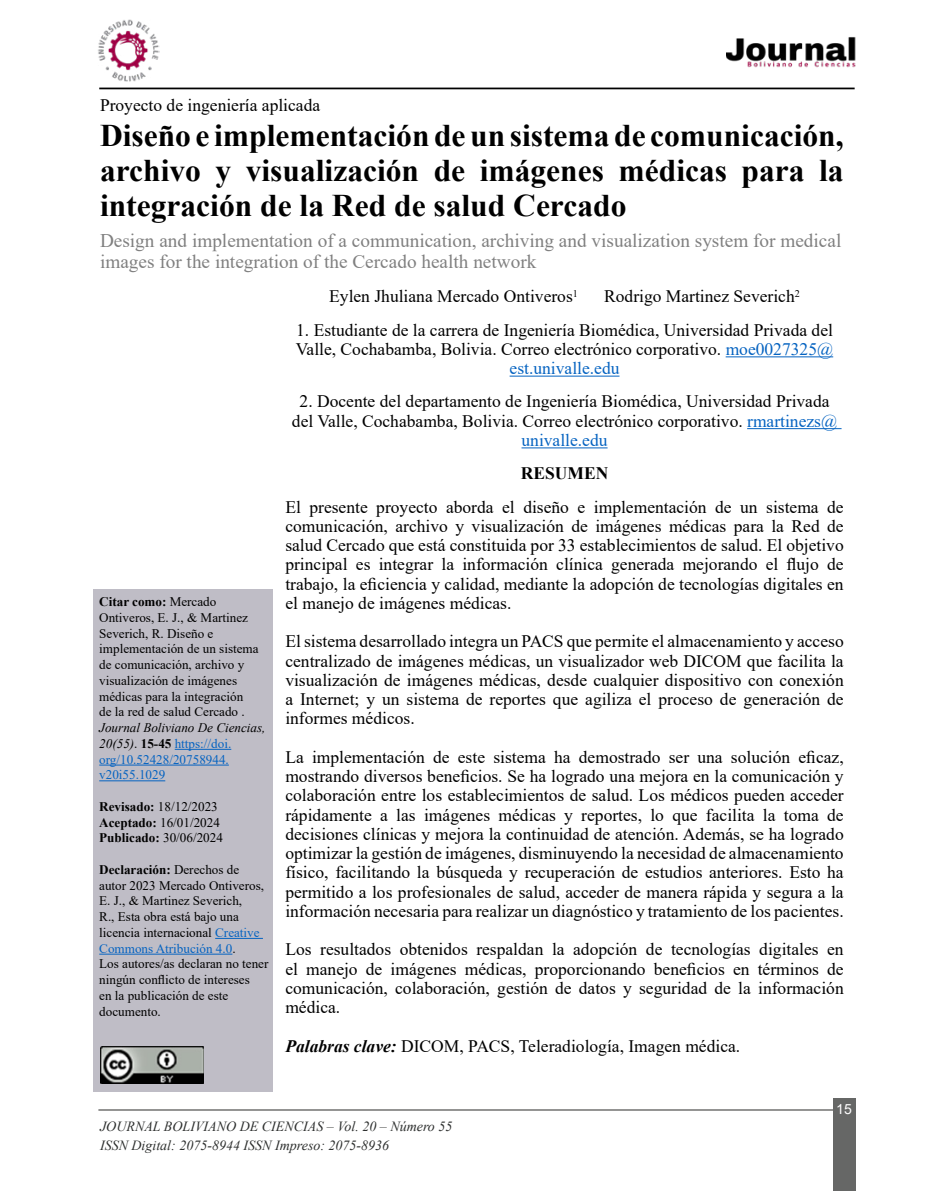
<style>
.page{position:relative;width:943px;height:1191px;background:#fff}
.page>*{position:absolute;margin:0;border:0;box-sizing:border-box;transform-origin:0 0}
.t1{font:700 31.5px/35px "Times New Roman";color:#000;text-align:justify}
.t2{font:19.25px/21px "Times New Roman";color:#808080}
.t3{font:17.5px/19.2px "Times New Roman";color:#000;text-align:justify}
.t4{font:700 17.5px "Times New Roman";color:#000}
.t5{font:italic 14px/19.2px "Times New Roman";color:#2d2f2e}
.t6{font:14px "Arial";color:#fff}
.t7{font:13.12px/15.8px "Times New Roman";color:#000}
.t8{font:13.12px/15.8px "Times New Roman";color:#0563c1}
.s1{color:#0563c1}
.s2{font-weight:700;font-style:italic}
.s3{font-weight:700}
.s4{font-style:italic;color:#000}
.s5{color:#000}
.s6{font-weight:700;color:#000}
</style>
<div class="page">
<img style="left:726px;top:37px;width:130px;height:31px">
<hr style="left:99px;top:88px;width:755px;height:1px;background:#000">
<hr style="left:98px;top:1109px;width:745px;height:1px;background:#868685">
<div style="left:833px;top:1098px;width:22px;height:93px;background:#666766"></div>
<img style="left:98px;top:19px;width:62px;height:62px">
<div style="left:93px;top:589px;width:180px;height:502px;background:#bfbdc6"></div>
<hr style="left:175px;top:749px;width:56px;height:1px;background:#0563c1">
<hr style="left:99px;top:764px;width:130px;height:1px;background:#0563c1">
<hr style="left:99px;top:780px;width:66px;height:1px;background:#0563c1">
<hr style="left:215px;top:938px;width:48px;height:1px;background:#0563c1">
<hr style="left:99px;top:953px;width:133px;height:1px;background:#0563c1">
<img style="left:100px;top:1046px;width:104px;height:37px">
<hr style="left:725px;top:356px;width:108px;height:1px;background:#0563c1">
<hr style="left:509px;top:376px;width:110px;height:1px;background:#0563c1">
<hr style="left:747px;top:428px;width:94px;height:1px;background:#0563c1">
<hr style="left:521px;top:447px;width:86px;height:1px;background:#0563c1">
<p class="t3" style="left:100px;top:95px;width:222px">Proyecto de ingeniería aplicada</p>
<h1 class="t1" style="left:100px;top:117px;width:745px">Diseño e implementación de un sistema de comunicación, archivo y visualización de imágenes médicas para la integración de la Red de salud Cercado</h1>
<p class="t2" style="left:100px;top:230px;width:743px">Design and implementation of a communication, archiving and visualization system for medical images for the integration of the Cercado health network</p>
<p class="t3" style="left:329px;top:286px;width:250px">Eylen Jhuliana Mercado Ontiveros<sup>1</sup></p>
<p class="t3" style="left:604px;top:286px;width:197px">Rodrigo Martinez Severich<sup>2</sup></p>
<p class="t3" style="left:296px;top:320px;width:539px;text-align:center">1. Estudiante de la carrera de Ingeniería Biomédica, Universidad Privada del<br>Valle, Cochabamba, Bolivia. Correo electrónico corporativo. <span class="s1">moe0027325@ est.univalle.edu</span></p>
<p class="t3" style="left:292px;top:391px;width:547px;text-align:center">2. Docente del departamento de Ingeniería Biomédica, Universidad Privada del Valle, Cochabamba, Bolivia. Correo electrónico corporativo. <span class="s1">rmartinezs@ univalle.edu</span></p>
<p class="t4" style="left:521px;top:461px;width:89px">RESUMEN</p>
<p class="t3" style="left:285px;top:496px;width:560px">El presente proyecto aborda el diseño e implementación de un sistema de comunicación, archivo y visualización de imágenes médicas para la Red de salud Cercado que está constituida por 33 establecimientos de salud. El objetivo principal es integrar la información clínica generada mejorando el flujo de trabajo, la eficiencia y calidad, mediante la adopción de tecnologías digitales en el manejo de imágenes médicas.</p>
<p class="t3" style="left:285px;top:631px;width:560px">El sistema desarrollado integra un PACS que permite el almacenamiento y acceso centralizado de imágenes médicas, un visualizador web DICOM que facilita la visualización de imágenes médicas, desde cualquier dispositivo con conexión a Internet; y un sistema de reportes que agiliza el proceso de generación de informes médicos.</p>
<p class="t3" style="left:285px;top:747px;width:560px">La implementación de este sistema ha demostrado ser una solución eficaz, mostrando diversos beneficios. Se ha logrado una mejora en la comunicación y colaboración entre los establecimientos de salud. Los médicos pueden acceder rápidamente a las imágenes médicas y reportes, lo que facilita la toma de decisiones clínicas y mejora la continuidad de atención. Además, se ha logrado optimizar la gestión de imágenes, disminuyendo la necesidad de almacenamiento físico, facilitando la búsqueda y recuperación de estudios anteriores. Esto ha permitido a los profesionales de salud, acceder de manera rápida y segura a la información necesaria para realizar un diagnóstico y tratamiento de los pacientes.</p>
<p class="t3" style="left:285px;top:939px;width:560px">Los resultados obtenidos respaldan la adopción de tecnologías digitales en el manejo de imágenes médicas, proporcionando beneficios en términos de comunicación, colaboración, gestión de datos y seguridad de la información médica.</p>
<p class="t3" style="left:285px;top:1035px;width:456px"><span class="s2">Palabras clave:</span> DICOM, PACS, Teleradiología, Imagen médica.</p>
<p class="t7" style="left:99px;top:593px;width:161px"><span class="s3">Citar como:</span> Mercado<br>Ontiveros, E. J., &amp; Martinez<br>Severich, R. Diseño e implementación de un sistema de comunicación, archivo y visualización de imágenes médicas para la integración de la red de salud Cercado .</p>
<p class="t8" style="left:99px;top:719px;width:168px"><span class="s4">Journal Boliviano De Ciencias,<br>20(55)</span><span class="s5">.</span> <span class="s6">15-45</span> https://doi. org/10.52428/20758944. v20i55.1029</p>
<p class="t7" style="left:99px;top:798px;width:125px"><span class="s3">Revisado:</span> 18/12/2023<br><span class="s3">Aceptado:</span> 16/01/2024<br><span class="s3">Publicado:</span> 30/06/2024</p>
<p class="t7" style="left:99px;top:861px;width:171px"><span class="s3">Declaración:</span> Derechos de autor 2023 Mercado Ontiveros,<br>E. J., &amp; Martinez Severich,<br>R., Esta obra está bajo una licencia internacional <span class="s1">Creative<br>Commons Atribución 4.0</span>.<br>Los autores/as declaran no tener ningún conflicto de intereses<br>en la publicación de este documento.</p>
<p class="t5" style="left:100px;top:1116px;width:354px">JOURNAL BOLIVIANO DE CIENCIAS – Vol. 20 – Número 55<br>ISSN Digital: 2075-8944 ISSN Impreso: 2075-8936</p>
<p class="t6" style="left:836px;top:1099px;width:17px">15</p>
</div>
